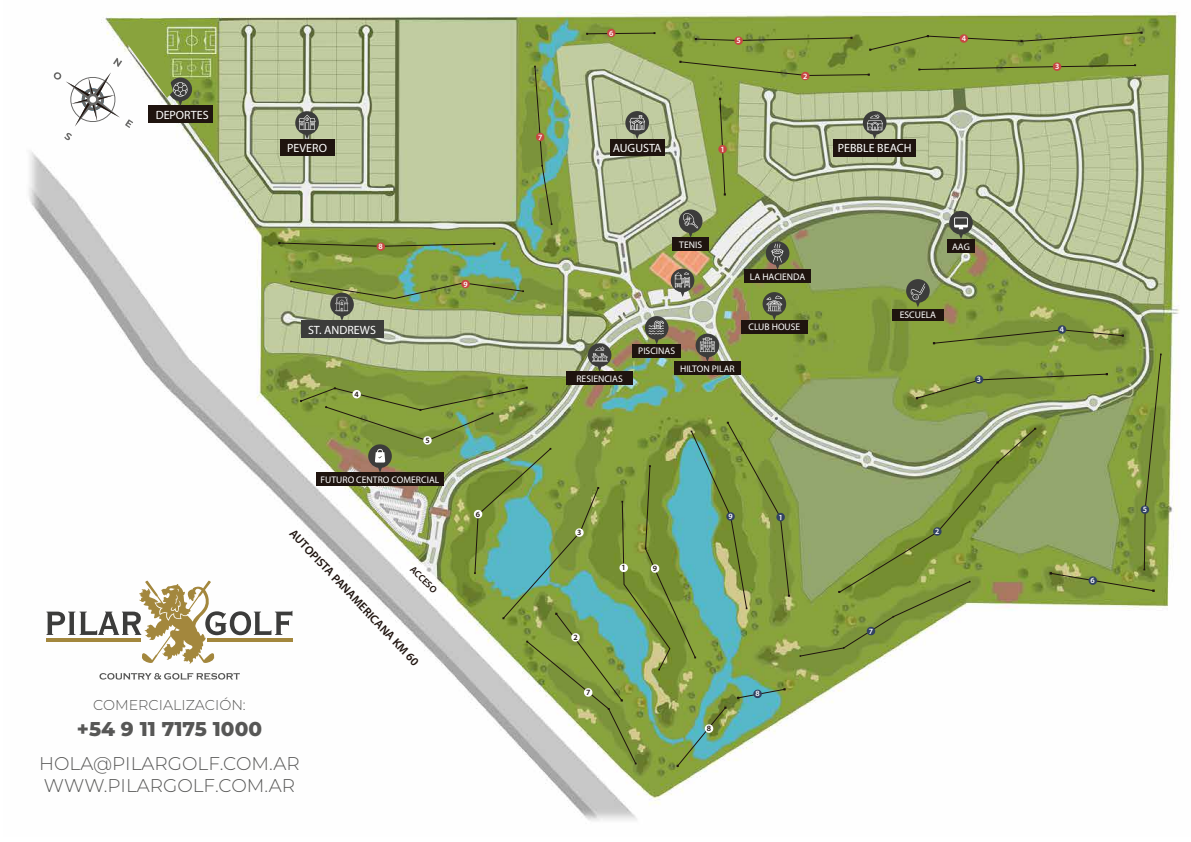
<style>
.page{position:relative;width:1191px;height:842px;background:#fff}
.page>*{position:absolute;margin:0;border:0;box-sizing:border-box;transform-origin:0 0}
.t1{font:800 20px "Montserrat";color:#575756}
.t2{font:300 18.4px/22.1px "Montserrat";color:#575756}
.t3{font:300 14.3px "Montserrat";color:#575756}
.t4{font:12px "Myriad Pro";color:#fff}
.t5{font:600 12px "Myriad Pro";color:#1f140f}
.t6{font:9.6px "Myriad Pro";color:#fff}
.t7{font:600 9.6px "Myriad Pro";color:#1f140f}
.t8{font:600 8px "Myriad Pro";color:#fff}
.t9{font:600 8px "Myriad Pro";color:#1f140f}
</style>
<div class="page">
<img style="left:29px;top:11px;width:1151px;height:810px">
<svg style="left:99px;top:673px;width:141px;height:7px"></svg>
<svg style="left:46px;top:581px;width:246px;height:83px"></svg>
<div style="left:279px;top:139px;width:55px;height:17px;background:#1f140f"></div>
<div style="left:609px;top:139px;width:55px;height:17px;background:#1f140f"></div>
<div style="left:833px;top:139px;width:83px;height:17px;background:#1f140f"></div>
<div style="left:300px;top:320px;width:83px;height:18px;background:#3c3c3b"></div>
<div style="left:947px;top:239px;width:27px;height:14px;background:#1f140f"></div>
<div style="left:892px;top:309px;width:52px;height:12px;background:#1f140f"></div>
<div style="left:148px;top:106px;width:64px;height:17px;background:#1f140f"></div>
<svg style="left:295px;top:111px;width:24px;height:28px"></svg>
<svg style="left:625px;top:111px;width:24px;height:28px"></svg>
<svg style="left:863px;top:111px;width:23px;height:28px"></svg>
<div style="left:566px;top:371px;width:67px;height:14px;background:#1f140f"></div>
<svg style="left:588px;top:343px;width:23px;height:28px"></svg>
<div style="left:632px;top:344px;width:49px;height:14px;background:#1f140f"></div>
<svg style="left:645px;top:316px;width:23px;height:28px"></svg>
<div style="left:674px;top:362px;width:66px;height:13px;background:#1f140f"></div>
<svg style="left:695px;top:334px;width:24px;height:28px"></svg>
<div style="left:672px;top:237px;width:37px;height:14px;background:#1f140f"></div>
<svg style="left:679px;top:209px;width:23px;height:29px"></svg>
<svg style="left:670px;top:269px;width:24px;height:28px"></svg>
<svg style="left:765px;top:241px;width:24px;height:28px"></svg>
<div style="left:741px;top:320px;width:66px;height:14px;background:#1f140f"></div>
<svg style="left:762px;top:292px;width:24px;height:28px"></svg>
<div style="left:744px;top:269px;width:66px;height:14px;background:#1f140f"></div>
<svg style="left:949px;top:211px;width:23px;height:28px"></svg>
<svg style="left:906px;top:279px;width:23px;height:28px"></svg>
<svg style="left:53px;top:18px;width:139px;height:123px"></svg>
<svg style="left:717px;top:98px;width:10px;height:98px"></svg>
<svg style="left:679px;top:61px;width:191px;height:20px;background:#83993b"></svg>
<svg style="left:918px;top:62px;width:218px;height:10px;background:#7e9037"></svg>
<svg style="left:869px;top:32px;width:273px;height:19px;background:#82993a"></svg>
<svg style="left:694px;top:36px;width:158px;height:10px;background:#7d8e38"></svg>
<svg style="left:586px;top:28px;width:69px;height:10px"></svg>
<svg style="left:534px;top:66px;width:18px;height:159px;background:#779753"></svg>
<svg style="left:278px;top:242px;width:217px;height:10px;background:#72883b"></svg>
<img style="left:290px;top:279px;width:234px;height:42px">
<svg style="left:300px;top:387px;width:490px;height:380px"></svg>
<svg style="left:933px;top:325px;width:191px;height:19px;background:#7c913d"></svg>
<svg style="left:799px;top:354px;width:362px;height:303px;background:#97aa67"></svg>
<p class="t4" style="left:156px;top:107px;width:54px">DEPORTES</p>
<p class="t8" style="left:538px;top:132px;width:6px">7</p>
<p class="t8" style="left:609px;top:28px;width:6px">6</p>
<p class="t8" style="left:736px;top:35px;width:6px">5</p>
<p class="t8" style="left:803px;top:71px;width:6px">2</p>
<p class="t4" style="left:287px;top:141px;width:41px">PEVERO</p>
<p class="t4" style="left:613px;top:141px;width:50px">AUGUSTA</p>
<p class="t4" style="left:838px;top:141px;width:75px">PEBBLE BEACH</p>
<p class="t8" style="left:720px;top:144px;width:6px">1</p>
<p class="t8" style="left:961px;top:33px;width:6px">4</p>
<p class="t8" style="left:379px;top:241px;width:6px">8</p>
<p class="t4" style="left:308px;top:322px;width:69px">ST. ANDREWS</p>
<p class="t9" style="left:354px;top:389px;width:6px">4</p>
<p class="t9" style="left:425px;top:435px;width:6px">5</p>
<p class="t6" style="left:320px;top:474px;width:120px">FUTURO CENTRO COMERCIAL</p>
<p class="t5" style="left:298px;top:526px;width:183px;rotate:47deg">AUTOPISTA PANAMERICANA KM 60</p>
<p class="t7" style="left:416px;top:563px;width:35px;rotate:44deg">ACCESO</p>
<h3 class="t3" style="left:93px;top:695px;width:154px">COMERCIALIZACIÓN:</h3>
<h1 class="t1" style="left:77px;top:714px;width:187px">+54 9 11 7175 1000</h1>
<h2 class="t2" style="left:39px;top:752px;width:262px">HOLA@PILARGOLF.COM.AR<br>WWW.PILARGOLF.COM.AR</h2>
<p class="t8" style="left:463px;top:279px;width:6px">9</p>
<p class="t9" style="left:476px;top:509px;width:6px">6</p>
<p class="t6" style="left:679px;top:239px;width:24px">TENIS</p>
<p class="t6" style="left:750px;top:271px;width:57px">LA HACIENDA</p>
<p class="t6" style="left:576px;top:372px;width:48px">RESIENCIAS</p>
<p class="t6" style="left:638px;top:345px;width:38px">PISCINAS</p>
<p class="t6" style="left:680px;top:363px;width:56px">HILTON PILAR</p>
<p class="t6" style="left:748px;top:321px;width:53px">CLUB HOUSE</p>
<p class="t9" style="left:577px;top:527px;width:6px">3</p>
<p class="t9" style="left:573px;top:632px;width:6px">2</p>
<p class="t9" style="left:586px;top:687px;width:6px">7</p>
<p class="t9" style="left:621px;top:563px;width:6px">1</p>
<p class="t9" style="left:653px;top:563px;width:6px">9</p>
<p class="t8" style="left:728px;top:511px;width:6px">9</p>
<p class="t9" style="left:707px;top:723px;width:6px">8</p>
<p class="t8" style="left:755px;top:688px;width:6px">8</p>
<p class="t6" style="left:952px;top:241px;width:19px">AAG</p>
<p class="t6" style="left:899px;top:309px;width:38px">ESCUELA</p>
<p class="t8" style="left:869px;top:626px;width:6px">7</p>
<p class="t8" style="left:1055px;top:61px;width:6px">3</p>
<p class="t8" style="left:1090px;top:575px;width:6px">6</p>
<p class="t8" style="left:1142px;top:504px;width:6px">5</p>
</div>
